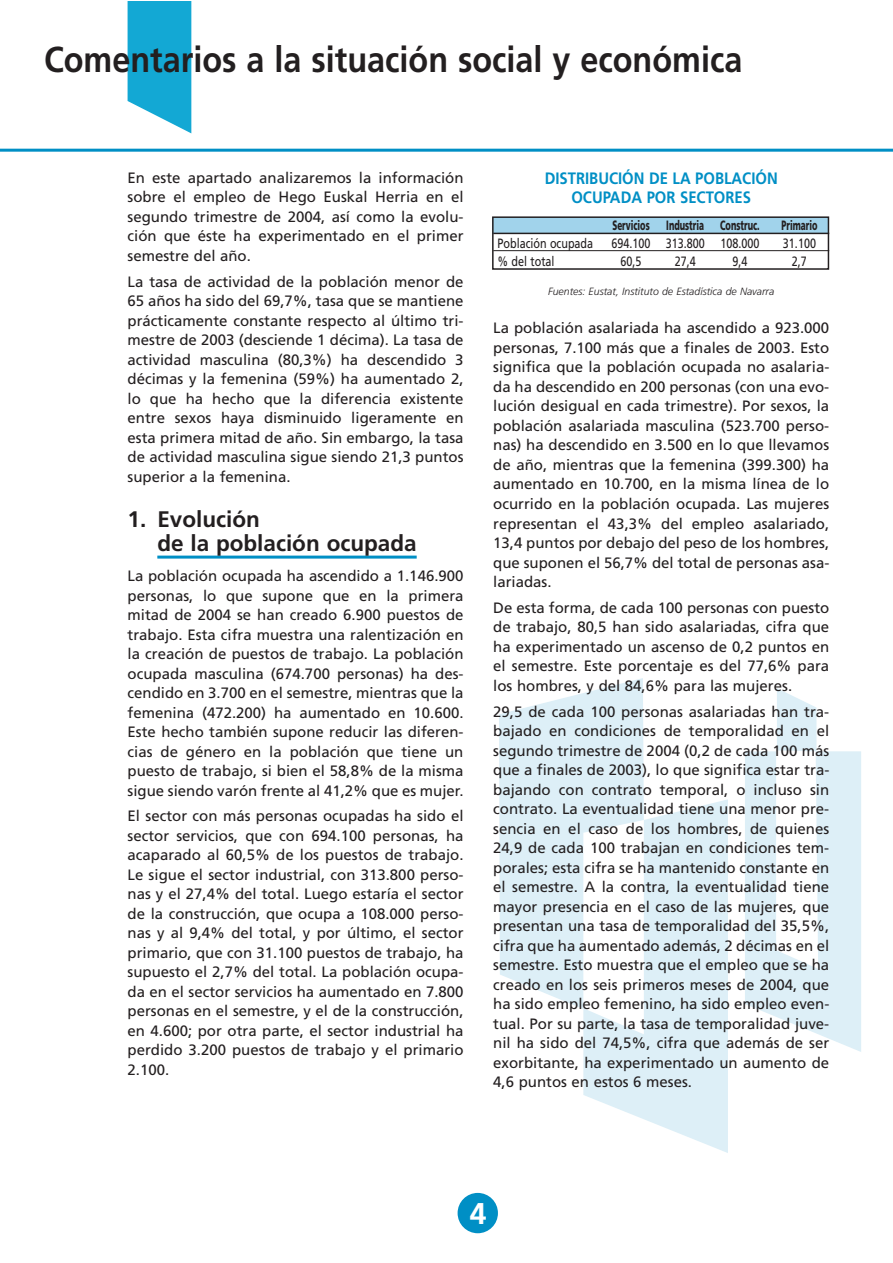
<style>
.page{position:relative;width:893px;height:1263px;background:#fff}
.page>*{position:absolute;margin:0;border:0;box-sizing:border-box;transform-origin:0 0}
.t1{font:700 36px "Frutiger";color:#231f20;scale:.9 1}
.t2{font:700 30px "Frutiger";color:#fff}
.t3{font:700 22.5px/24px "Frutiger";color:#231f20}
.t4{font:700 16.5px/19.5px "Frutiger";color:#008fc5;text-align:center;scale:.9 1}
.t5{font:15px/19.5px "Frutiger";color:#231f20;text-align:justify}
.t6{font:13.5px "Frutiger";color:#231f20;scale:.8 1}
.t7{font:900 13.5px "Frutiger";color:#231f20;scale:.6 1}
.t8{font:italic 300 10.5px "Frutiger";color:#231f20}
</style>
<div class="page">
<div style="left:493px;top:218px;width:336px;height:16px;background:#a1d3eb"></div>
<div style="left:492px;top:216px;width:337px;height:54px;border:2px solid #231f20"></div>
<svg style="left:499px;top:678px;width:229px;height:475px;fill:#ddeff7"></svg>
<svg style="left:745px;top:688px;width:116px;height:364px"></svg>
<svg style="left:583px;top:820px;width:61px;height:214px"></svg>
<div style="left:458px;top:1193px;width:40px;height:40px;background:#008fc5;border-radius:50%"></div>
<svg style="left:128px;top:1px;width:63px;height:132px;background:#2fb2d9"></svg>
<hr style="left:0;top:149px;width:892px;height:3px;background:#008fc5">
<hr style="left:157px;top:556px;width:260px;height:3px;background:#008fc5">
<hr style="left:493px;top:233px;width:336px;height:1px;background:#231f20">
<hr style="left:493px;top:250px;width:336px;height:1px;background:#231f20">
<h1 class="t1" style="left:44px;top:45px;width:777px">Comentarios a la situación social y económica</h1>
<p class="t5" style="left:128px;top:169px;width:338px">En este apartado analizaremos la información sobre el empleo de Hego Euskal Herria en el segundo trimestre de 2004, así como la evolu&shy;ción que éste ha experimentado en el primer semestre del año.</p>
<p class="t5" style="left:128px;top:273px;width:337px">La tasa de actividad de la población menor de 65 años ha sido del 69,7%, tasa que se mantiene prácticamente constante respecto al último tri&shy;mestre de 2003 (desciende 1 décima). La tasa de actividad masculina (80,3%) ha descendido 3 décimas y la femenina (59%) ha aumentado 2, lo que ha hecho que la diferencia existente entre sexos haya disminuido ligeramente en esta primera mitad de año. Sin embargo, la tasa de actividad masculina sigue siendo 21,3 puntos superior a la femenina.</p>
<h3 class="t3" style="left:157px;top:509px;width:261px;text-indent:-30px">1. Evolución<br>de la población ocupada</h3>
<p class="t5" style="left:128px;top:567px;width:337px">La población ocupada ha ascendido a 1.146.900 personas, lo que supone que en la primera mitad de 2004 se han creado 6.900 puestos de trabajo. Esta cifra muestra una ralentización en la creación de puestos de trabajo. La población ocupada masculina (674.700 personas) ha des&shy;cendido en 3.700 en el semestre, mientras que la femenina (472.200) ha aumentado en 10.600.<br>Este hecho también supone reducir las diferen&shy;cias de género en la población que tiene un puesto de trabajo, si bien el 58,8% de la misma sigue siendo varón frente al 41,2% que es mujer.</p>
<p class="t5" style="left:128px;top:808px;width:338px">El sector con más personas ocupadas ha sido el sector servicios, que con 694.100 personas, ha acaparado al 60,5% de los puestos de trabajo.<br>Le sigue el sector industrial, con 313.800 perso&shy;nas y el 27,4% del total. Luego estaría el sector de la construcción, que ocupa a 108.000 perso&shy;nas y al 9,4% del total, y por último, el sector primario, que con 31.100 puestos de trabajo, ha supuesto el 2,7% del total. La población ocupa&shy;da en el sector servicios ha aumentado en 7.800 personas en el semestre, y el de la construcción, en 4.600; por otra parte, el sector industrial ha perdido 3.200 puestos de trabajo y el primario 2.100.</p>
<p class="t4" style="left:545px;top:170px;width:260px">DISTRIBUCIÓN DE LA POBLACIÓN<br>OCUPADA POR SECTORES</p>
<p class="t7" style="left:612px;top:220px;width:247px">Servicios Industria Construc.</p>
<p class="t7" style="left:781px;top:220px;width:62px">Primario</p>
<p class="t6" style="left:497px;top:238px;width:121px">Población ocupada</p>
<p class="t6" style="left:612px;top:238px;width:186px">694.100 313.800 108.000</p>
<p class="t6" style="left:783px;top:238px;width:43px">31.100</p>
<p class="t6" style="left:497px;top:256px;width:73px">% del total</p>
<p class="t6" style="left:621px;top:256px;width:28px">60,5</p>
<p class="t6" style="left:675px;top:256px;width:28px">27,4</p>
<p class="t6" style="left:732px;top:256px;width:20px">9,4</p>
<p class="t6" style="left:792px;top:256px;width:20px">2,7</p>
<p class="t8" style="left:548px;top:287px;width:228px">Fuentes: Eustat, Instituto de Estadística de Navarra</p>
<p class="t5" style="left:493px;top:320px;width:338px">La población asalariada ha ascendido a 923.000 personas, 7.100 más que a finales de 2003. Esto significa que la población ocupada no asalaria&shy;da ha descendido en 200 personas (con una evo&shy;lución desigual en cada trimestre). Por sexos, la población asalariada masculina (523.700 perso&shy;nas) ha descendido en 3.500 en lo que llevamos de año, mientras que la femenina (399.300) ha aumentado en 10.700, en la misma línea de lo ocurrido en la población ocupada. Las mujeres representan el 43,3% del empleo asalariado, 13,4 puntos por debajo del peso de los hombres, que suponen el 56,7% del total de personas asa&shy;lariadas.</p>
<p class="t5" style="left:493px;top:599px;width:338px">De esta forma, de cada 100 personas con puesto de trabajo, 80,5 han sido asalariadas, cifra que ha experimentado un ascenso de 0,2 puntos en el semestre. Este porcentaje es del 77,6% para los hombres, y del 84,6% para las mujeres.</p>
<p class="t5" style="left:493px;top:703px;width:338px">29,5 de cada 100 personas asalariadas han tra&shy;bajado en condiciones de temporalidad en el segundo trimestre de 2004 (0,2 de cada 100 más que a finales de 2003), lo que significa estar tra&shy;bajando con contrato temporal, o incluso sin contrato. La eventualidad tiene una menor pre&shy;sencia en el caso de los hombres, de quienes 24,9 de cada 100 trabajan en condiciones tem&shy;porales; esta cifra se ha mantenido constante en el semestre. A la contra, la eventualidad tiene mayor presencia en el caso de las mujeres, que presentan una tasa de temporalidad del 35,5%, cifra que ha aumentado además, 2 décimas en el semestre. Esto muestra que el empleo que se ha creado en los seis primeros meses de 2004, que ha sido empleo femenino, ha sido empleo even&shy;tual. Por su parte, la tasa de temporalidad juve&shy;nil ha sido del 74,5%, cifra que además de ser exorbitante, ha experimentado un aumento de 4,6 puntos en estos 6 meses.</p>
<h2 class="t2" style="left:470px;top:1201px;width:18px">4</h2>
</div>
